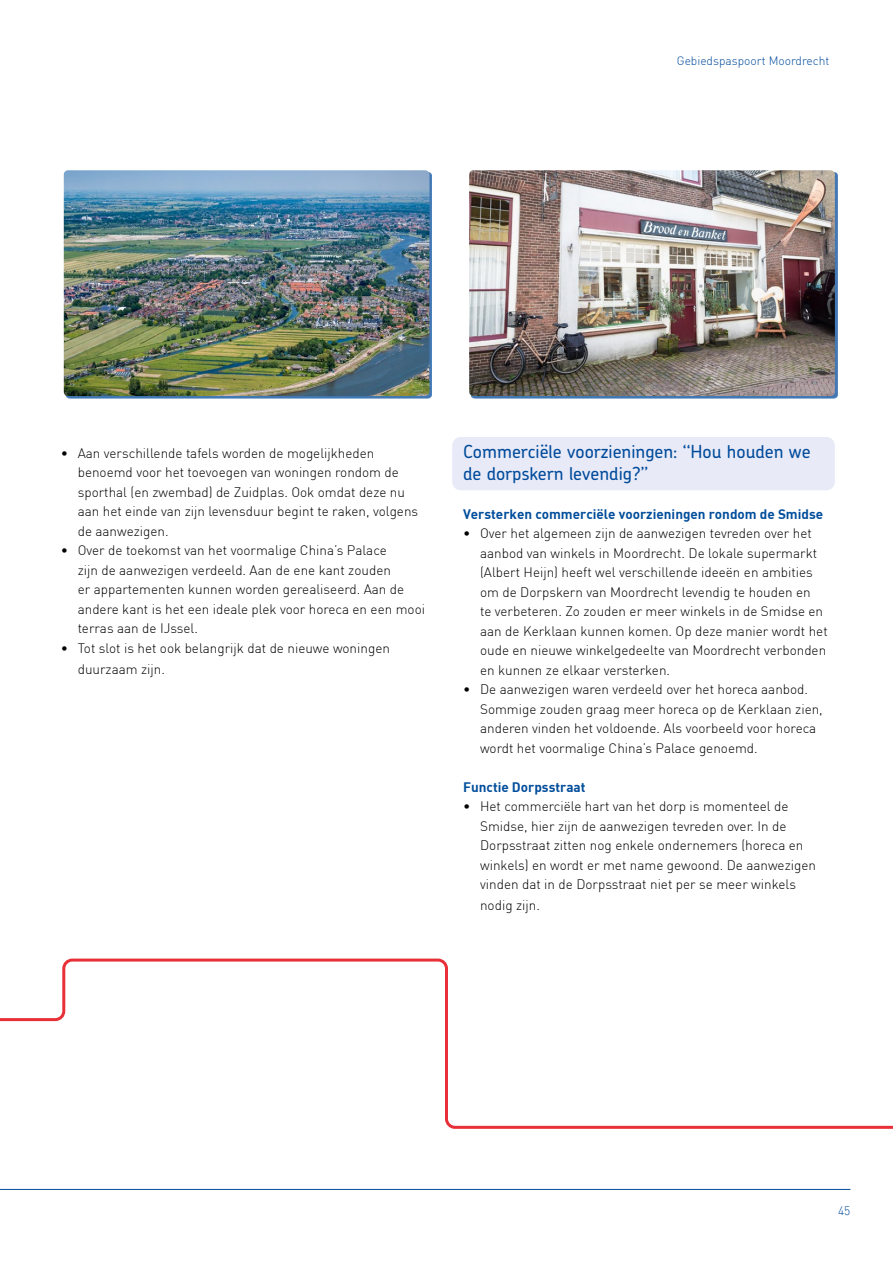
<style>
.page{position:relative;width:893px;height:1263px;background:#fff}
.page>*{position:absolute;margin:0;border:0;box-sizing:border-box;transform-origin:0 0}
.t1{font:500 18px/21.6px "Chevin";color:#004b9c}
.t2{font:300 13.5px/19.5px "DIN";color:#000}
.t3{font:13.5px "DIN Bold";color:#004d9b}
.t4{font:300 12px "DIN";color:#004b9c}
</style>
<div class="page">
<hr style="left:0;top:1189px;width:850px;height:1px;background:#004b9c">
<div style="left:452px;top:437px;width:383px;height:53px;background:#e9eaf7;border-radius:9px"></div>
<div style="left:65px;top:172px;width:367px;height:227px;background:#004b9c;opacity:.75"></div>
<img style="left:64px;top:170px;width:365px;height:226px">
<div style="left:471px;top:172px;width:367px;height:227px;background:#4178b4"></div>
<img style="left:469px;top:170px;width:366px;height:226px">
<svg style="left:0;top:958px;width:893px;height:171px"></svg>
<p class="t4" style="left:677px;top:53px;width:154px">Gebiedspaspoort Moordrecht</p>
<p class="t2" style="left:78px;top:443px;width:342px;text-indent:-17px">• Aan verschillende tafels worden de mogelijkheden benoemd voor het toevoegen van woningen rondom de sporthal (en zwembad) de Zuidplas. Ook omdat deze nu aan het einde van zijn levensduur begint te raken, volgens de aanwezigen.</p>
<p class="t2" style="left:78px;top:540px;width:349px;text-indent:-17px">• Over de toekomst van het voormalige China’s Palace<br>zijn de aanwezigen verdeeld. Aan de ene kant zouden<br>er appartementen kunnen worden gerealiseerd. Aan de andere kant is het een ideale plek voor horeca en een mooi terras aan de IJssel.</p>
<p class="t2" style="left:78px;top:637px;width:314px;line-height:21px;text-indent:-17px">• Tot slot is het ook belangrijk dat de nieuwe woningen duurzaam zijn.</p>
<h1 class="t1" style="left:463px;top:440px;width:349px">Commerciële voorzieningen: ‘‘Hou houden we de dorpskern levendig?’’</h1>
<p class="t3" style="left:463px;top:505px;width:362px">Versterken commerciële voorzieningen rondom de Smidse</p>
<p class="t2" style="left:480px;top:523px;width:349px;text-indent:-17px">• Over het algemeen zijn de aanwezigen tevreden over het aanbod van winkels in Moordrecht. De lokale supermarkt (Albert Heijn) heeft wel verschillende ideeën en ambities om de Dorpskern van Moordrecht levendig te houden en<br>te verbeteren. Zo zouden er meer winkels in de Smidse en aan de Kerklaan kunnen komen. Op deze manier wordt het oude en nieuwe winkelgedeelte van Moordrecht verbonden en kunnen ze elkaar versterken.</p>
<p class="t2" style="left:480px;top:679px;width:344px;text-indent:-17px">• De aanwezigen waren verdeeld over het horeca aanbod.<br>Sommige zouden graag meer horeca op de Kerklaan zien, anderen vinden het voldoende. Als voorbeeld voor horeca wordt het voormalige China’s Palace genoemd.</p>
<p class="t3" style="left:463px;top:778px;width:124px">Functie Dorpsstraat</p>
<p class="t2" style="left:480px;top:796px;width:337px;text-indent:-17px">• Het commerciële hart van het dorp is momenteel de Smidse, hier zijn de aanwezigen tevreden over. In de Dorpsstraat zitten nog enkele ondernemers (horeca en winkels) en wordt er met name gewoond. De aanwezigen vinden dat in de Dorpsstraat niet per se meer winkels</p>
<p class="t2" style="left:480px;top:895px;width:61px">nodig zijn.</p>
<p class="t4" style="left:838px;top:1203px;width:14px">45</p>
</div>
